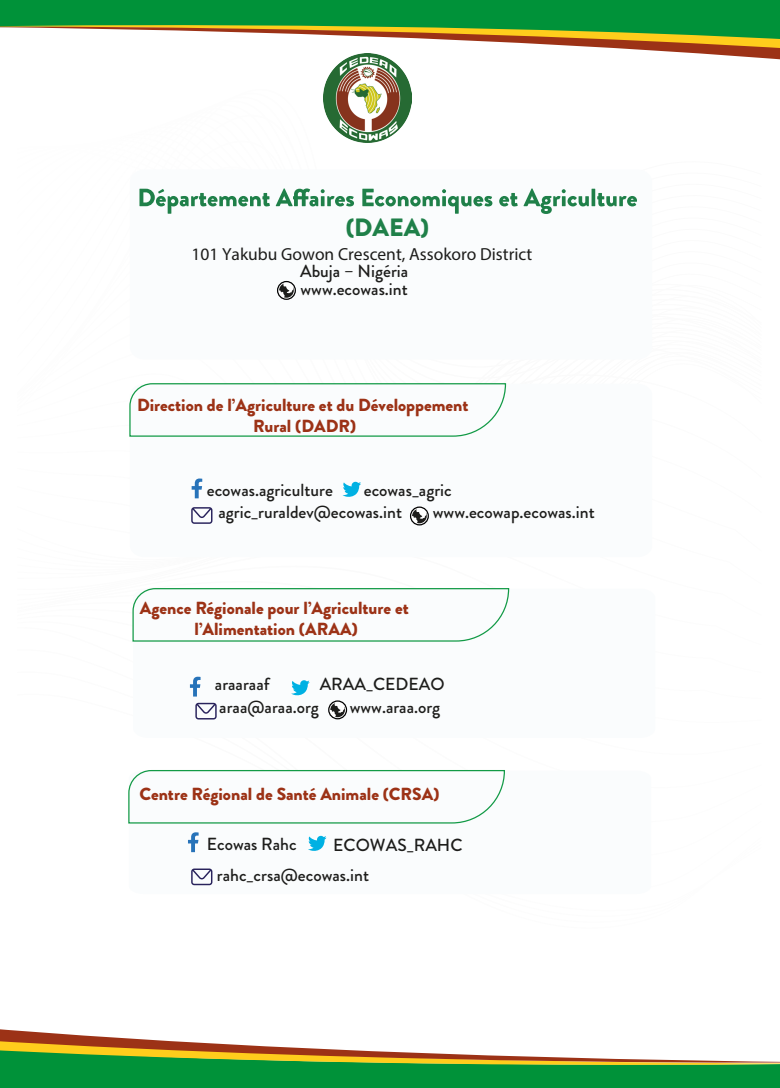
<style>
.page{position:relative;width:780px;height:1088px;background:#fff}
.page>*{position:absolute;margin:0;border:0;box-sizing:border-box;transform-origin:0 0}
.t1{font:900 25px "Brandon Grotesque";color:#1f8049}
.t2{font:500 17.5px/22.5px "Brandon Grotesque";color:#1d1d1b}
.t3{font:900 17.5px/21px "Brandon Grotesque";color:#9c3216;text-align:center}
.t4{font:17.5px "Myriad Pro";color:#1d1d1b}
</style>
<div class="page">
<svg style="left:128px;top:770px;width:377px;height:54px"></svg>
<svg style="left:132px;top:588px;width:378px;height:54px"></svg>
<svg style="left:129px;top:383px;width:377px;height:54px"></svg>
<svg style="left:139px;top:188px;width:498px;height:26px"></svg>
<svg style="left:0;top:1029px;width:780px;height:59px"></svg>
<div style="left:0;top:0;width:780px;height:19px;background:#009239"></div>
<svg style="left:0;top:19px;width:780px;height:41px"></svg>
<img style="left:323px;top:54px;width:89px;height:88px">
<div style="left:277px;top:281px;width:19px;height:19px;border:1px solid #010101;border-radius:50%"></div>
<svg style="left:279px;top:283px;width:15px;height:15px"></svg>
<div style="left:328px;top:700px;width:19px;height:19px;border:1px solid #010101;border-radius:50%"></div>
<svg style="left:330px;top:703px;width:15px;height:14px"></svg>
<div style="left:410px;top:506px;width:19px;height:19px;border:1px solid #010101;border-radius:50%"></div>
<svg style="left:412px;top:509px;width:15px;height:14px"></svg>
<svg style="left:192px;top:478px;width:10px;height:20px"></svg>
<svg style="left:342px;top:482px;width:19px;height:15px"></svg>
<svg style="left:190px;top:677px;width:10px;height:19px"></svg>
<svg style="left:291px;top:680px;width:18px;height:16px"></svg>
<svg style="left:191px;top:868px;width:21px;height:17px"></svg>
<svg style="left:195px;top:703px;width:22px;height:16px"></svg>
<svg style="left:191px;top:507px;width:21px;height:17px"></svg>
<svg style="left:188px;top:832px;width:10px;height:20px"></svg>
<svg style="left:308px;top:836px;width:18px;height:15px"></svg>
<h1 class="t1" style="left:345px;top:210px;width:85px">(DAEA)</h1>
<p class="t4" style="left:191px;top:243px;width:342px">101 Yakubu Gowon Crescent, Assokoro District</p>
<p class="t2" style="left:300px;top:263px;width:110px;line-height:17.5px">Abuja – Nigéria www.ecowas.int</p>
<p class="t3" style="left:137px;top:394px;width:333px">Direction de l’Agriculture et du Développement<br>Rural (DADR)</p>
<p class="t2" style="left:207px;top:479px;width:128px">ecowas.agriculture</p>
<p class="t2" style="left:218px;top:479px;width:235px;text-indent:145px">ecowas_agric agric_ruraldev@ecowas.int</p>
<p class="t2" style="left:433px;top:501px;width:163px">www.ecowap.ecowas.int</p>
<p class="t3" style="left:140px;top:598px;width:270px">Agence Régionale pour l’Agriculture et l’Alimentation (ARAA)</p>
<p class="t2" style="left:215px;top:673px;width:56px">araaraaf</p>
<p class="t2" style="left:320px;top:673px;width:126px">ARAA_CEDEAO</p>
<p class="t2" style="left:219px;top:696px;width:101px">araa@araa.org</p>
<p class="t2" style="left:350px;top:696px;width:92px">www.araa.org</p>
<p class="t3" style="left:140px;top:784px;width:301px">Centre Régional de Santé Animale (CRSA)</p>
<p class="t2" style="left:207px;top:833px;width:91px">Ecowas Rahc</p>
<p class="t2" style="left:333px;top:834px;width:131px">ECOWAS_RAHC</p>
<p class="t2" style="left:217px;top:864px;width:154px">rahc_crsa@ecowas.int</p>
</div>
